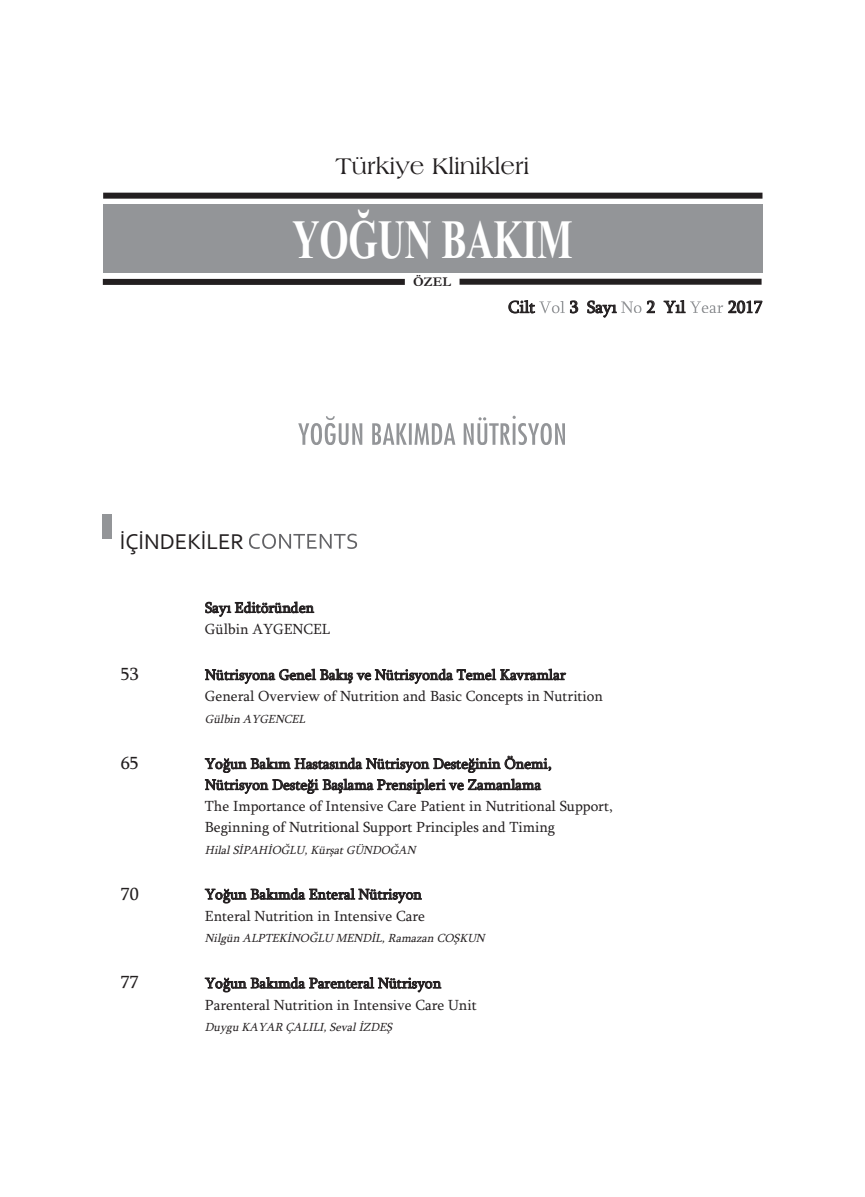
<style>
.page{position:relative;width:865px;height:1197px;background:#fff}
.page>*{position:absolute;margin:0;border:0;box-sizing:border-box;transform-origin:0 0}
.t1{font:700 55.35px "Times New Roman";color:#fff;scale:.68 1}
.t2{font:24px "Americana BT Roman";color:#231f20}
.t3{font:22.5px "Corbel";color:#231f20}
.t4{font:18px "Sylfaen";color:#231f20}
.t5{font:17.25px "Sylfaen";color:#231f20}
.t6{font:15px/21.1px "Sylfaen";color:#231f20}
.t7{font:700 13.5px "Garamond";color:#231f20}
.t8{font:italic 12px "Sylfaen";color:#231f20}
</style>
<div class="page">
<svg style="left:249px;top:533px;width:108px;height:16px"></svg>
<div style="left:103px;top:514px;width:9px;height:24px;background:#939598"></div>
<svg style="left:539px;top:301px;width:26px;height:12px"></svg>
<svg style="left:621px;top:301px;width:20px;height:12px"></svg>
<svg style="left:690px;top:301px;width:33px;height:12px"></svg>
<div style="left:103px;top:204px;width:659px;height:68px;background:#939598"></div>
<div style="left:103px;top:193px;width:659px;height:6px;background:#231f20"></div>
<div style="left:103px;top:279px;width:302px;height:6px;background:#231f20"></div>
<div style="left:459px;top:279px;width:302px;height:6px;background:#231f20"></div>
<svg style="left:298px;top:416px;width:175px;height:29px"></svg>
<h2 class="t2" style="left:335px;top:152px;width:195px">Türkiye Klinikleri</h2>
<h1 class="t1" style="left:292px;top:207px;width:414px">YOĞUN BAKIM</h1>
<p class="t7" style="left:413px;top:274px;width:39px">ÖZEL</p>
<h3 class="t3" style="left:120px;top:527px;width:126px">İÇİNDEKİLER</h3>
<p class="t6" style="left:205px;top:596px;width:127px;line-height:21.6px">Sayı Editöründen<br>Gülbin AYGENCEL</p>
<p class="t5" style="left:508px;top:296px;width:28px">Cilt</p>
<p class="t5" style="left:570px;top:296px;width:48px">3 Sayı</p>
<p class="t5" style="left:646px;top:296px;width:40px">2 Yıl</p>
<p class="t5" style="left:728px;top:296px;width:36px">2017</p>
<p class="t4" style="left:121px;top:663px;width:19px">53</p>
<p class="t6" style="left:205px;top:663px;width:399px;line-height:21.8px">Nütrisyona Genel Bakış ve Nütrisyonda Temel Kavramlar<br>General Overview of Nutrition and Basic Concepts in Nutrition</p>
<p class="t8" style="left:205px;top:711px;width:105px">Gülbin AYGENCEL</p>
<p class="t4" style="left:121px;top:752px;width:19px">65</p>
<p class="t6" style="left:205px;top:752px;width:409px">Yoğun Bakım Hastasında Nütrisyon Desteğinin Önemi, Nütrisyon Desteği Başlama Prensipleri ve Zamanlama<br>The Importance of Intensive Care Patient in Nutritional Support, Beginning of Nutritional Support Principles and Timing</p>
<p class="t8" style="left:205px;top:842px;width:215px">Hilal SİPAHİOĞLU, Kürşat GÜNDOĞAN</p>
<p class="t4" style="left:121px;top:882px;width:19px">70</p>
<p class="t6" style="left:205px;top:883px;width:222px;line-height:21.8px">Yoğun Bakımda Enteral Nütrisyon<br>Enteral Nutrition in Intensive Care</p>
<p class="t8" style="left:205px;top:931px;width:284px">Nilgün ALPTEKİNOĞLU MENDİL, Ramazan COŞKUN</p>
<p class="t4" style="left:121px;top:971px;width:19px">77</p>
<p class="t6" style="left:205px;top:972px;width:273px;line-height:21.6px">Yoğun Bakımda Parenteral Nütrisyon<br>Parenteral Nutrition in Intensive Care Unit</p>
<p class="t8" style="left:205px;top:1019px;width:192px">Duygu KAYAR ÇALILI, Seval İZDEŞ</p>
</div>
